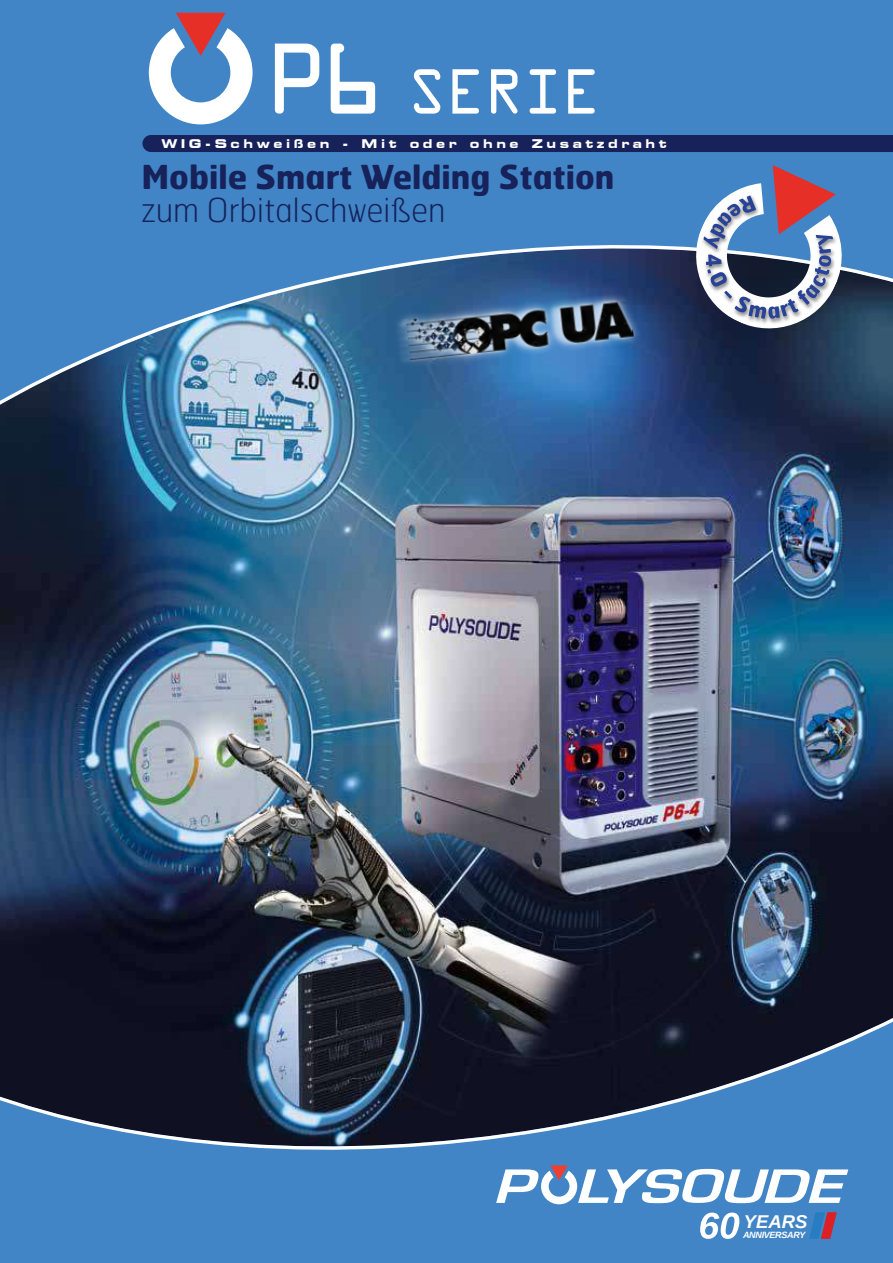
<style>
.page{position:relative;width:893px;height:1263px;background:#4185c6}
.page>*{position:absolute;margin:0;border:0;box-sizing:border-box;transform-origin:0 0}
.t1{font:57px "OCRA Std";color:#fff;scale:.94 1}
.t2{font:700 33px "Hermes";color:#162259}
.t3{font:100 33px "Hermes";color:#162259}
.t4{font:italic 700 18.45px "Arimo";color:#fff}
.t5{font:700 expanded 12px "Square 721 BT";letter-spacing:.3em;color:#fff}
.t6{font:italic 700 9px "Arimo";letter-spacing:-.035em;color:#fff}
.s1{font-size:90px}
</style>
<div class="page">
<img style="left:1px;top:245px;width:892px;height:926px">
<svg style="left:149px;top:13px;width:104px;height:111px"></svg>
<img style="left:675px;top:245px;width:178px;height:104px">
<svg style="left:686px;top:165px;width:160px;height:173px"></svg>
<svg style="left:809px;top:1212px;width:28px;height:27px"></svg>
<svg style="left:700px;top:1212px;width:39px;height:27px"></svg>
<svg style="left:496px;top:1165px;width:352px;height:39px"></svg>
<svg style="left:388px;top:285px;width:257px;height:88px"></svg>
<img style="left:405px;top:295px;width:229px;height:68px">
<svg style="left:0;top:400px;width:1px;height:701px"></svg>
<div style="left:142px;top:135px;width:751px;height:17px;background:#162259"></div>
<h1 class="t1" style="left:265px;top:67px;width:359px"><span class="s1">P6</span> SERIE</h1>
<p class="t5" style="left:161px;top:137px;width:507px">WIG-Schweißen - Mit oder ohne Zusatzdraht</p>
<h2 class="t2" style="left:141px;top:157px;width:475px">Mobile Smart Welding Station</h2>
<h2 class="t3" style="left:141px;top:190px;width:306px">zum Orbitalschweißen</h2>
<h3 class="t4" style="left:744px;top:1209px;width:65px">YEARS</h3>
<p class="t6" style="left:743px;top:1228px;width:64px">ANNIVERSARY</p>
</div>
